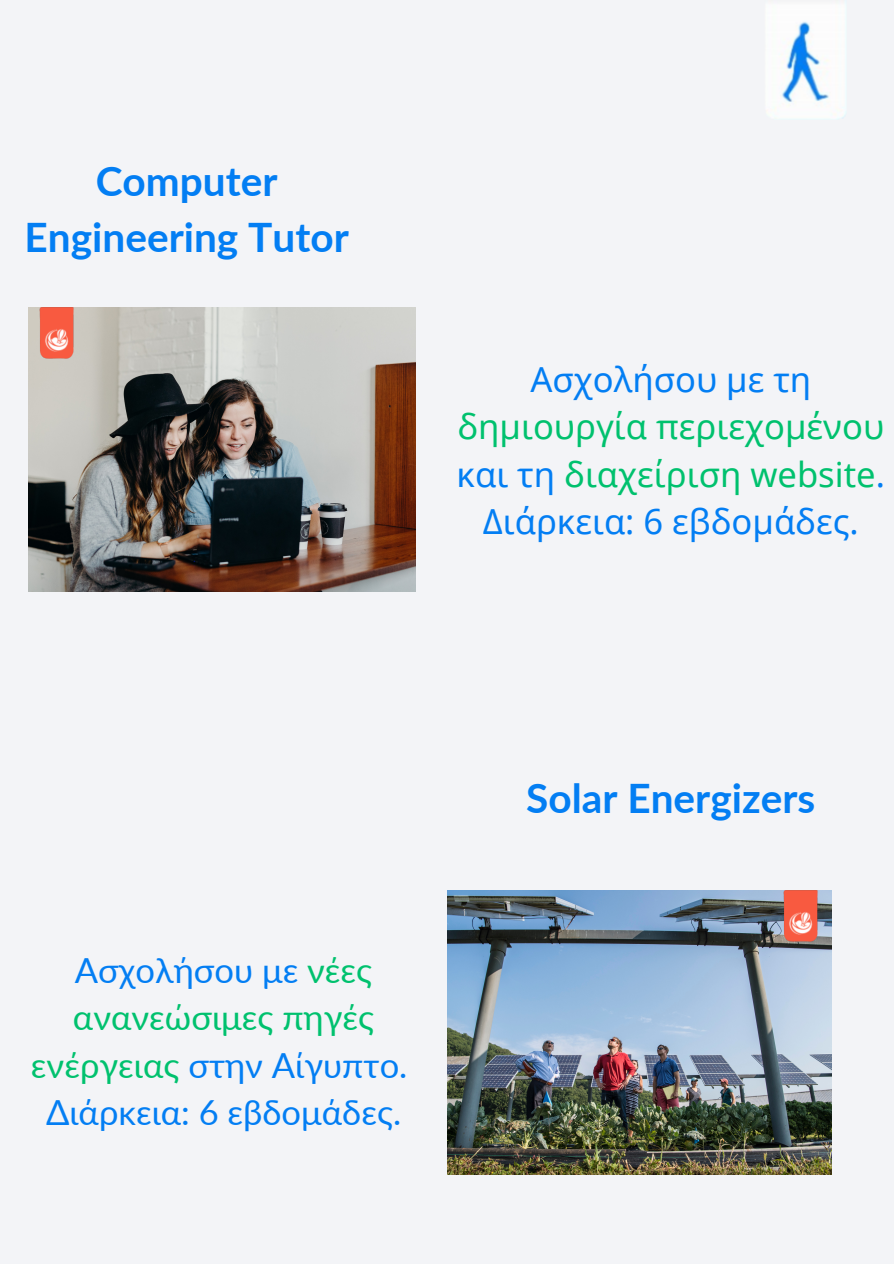
<style>
.page{position:relative;width:894px;height:1264px;background:#fff}
.page>*{position:absolute;margin:0;border:0;box-sizing:border-box;transform-origin:0 0}
.t1{font:700 40.5px/56.2px "Lato";color:#037ef3;text-align:center}
.t2{font:34.5px/47.2px "Noto Sans";color:#00c16e;text-align:center}
.t3{font:34.5px/47.2px "Lato";color:#00c16e;text-align:center}
.t4{font:34.5px "Noto Sans";color:#037ef3}
.t5{font:34.5px "Lato";color:#037ef3}
.s1{color:#037ef3}
</style>
<div class="page">
<div style="left:0;top:0;width:893px;height:1263px;background:#f3f4f7"></div>
<img style="left:28px;top:307px;width:387px;height:284px">
<img style="left:447px;top:890px;width:384px;height:284px">
<img style="left:778px;top:890px;width:51px;height:61px">
<img style="left:34px;top:307px;width:51px;height:61px">
<img style="left:767px;top:6px;width:78px;height:113px">
<p class="t1" style="left:25px;top:152px;width:326px">Computer<br>Engineering Tutor</p>
<p class="t2" style="left:456px;top:355px;width:429px"><span class="s1">Ασχολήσου με τη </span>δημιουργία περιεχομένου <span class="s1">και τη</span> διαχείριση website<span class="s1">.</span></p>
<p class="t4" style="left:482px;top:497px;width:377px">Διάρκεια: 6 εβδομάδες.</p>
<p class="t3" style="left:31px;top:946px;width:378px"><span class="s1">Ασχολήσου με</span> νέες ανανεώσιμες πηγές ενέργειας <span class="s1">στην Αίγυπτο.</span></p>
<p class="t5" style="left:46px;top:1090px;width:356px">Διάρκεια: 6 εβδομάδες.</p>
<p class="t1" style="left:526px;top:769px;width:290px">Solar Energizers</p>
</div>
